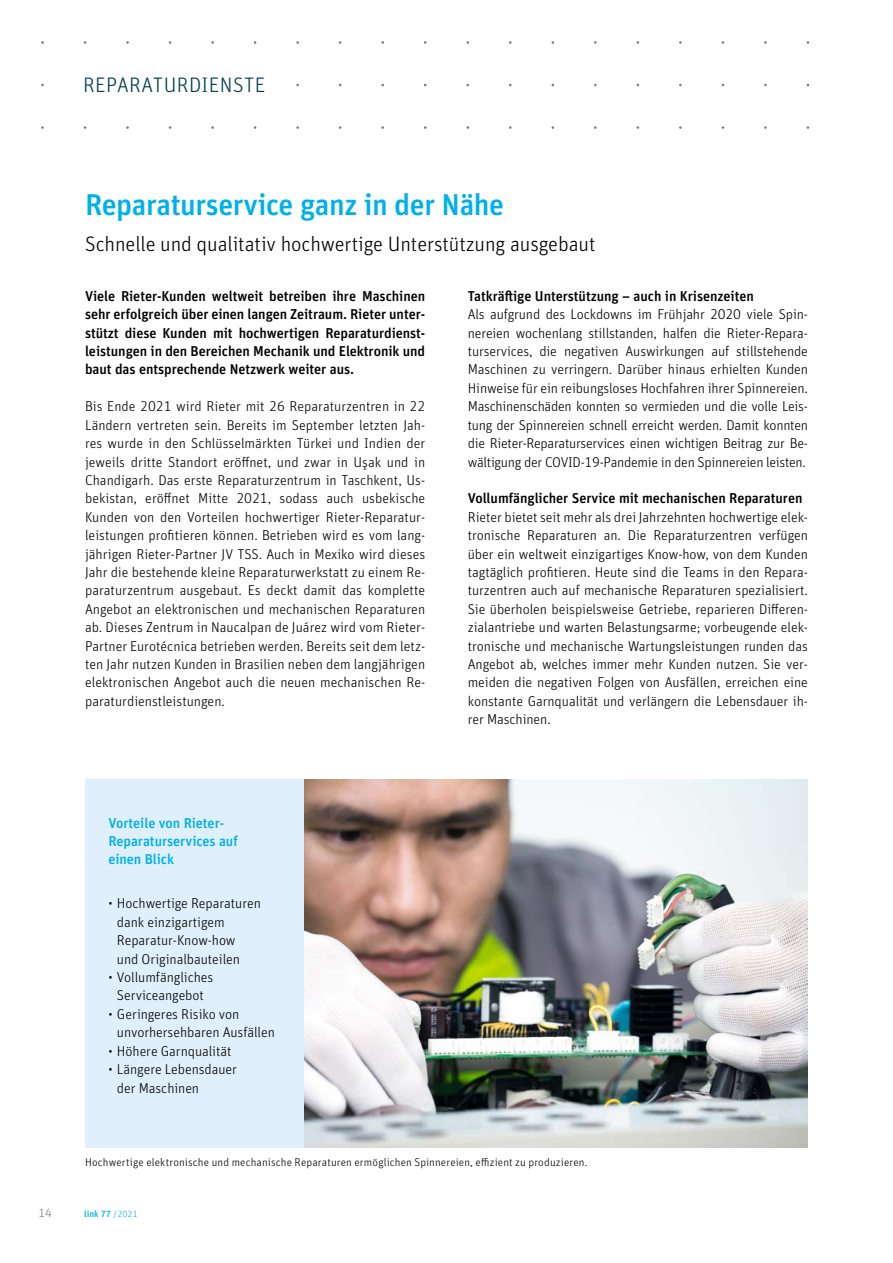
<style>
.page{position:relative;width:893px;height:1263px;background:#fff}
.page>*{position:absolute;margin:0;border:0;box-sizing:border-box;transform-origin:0 0}
.t1{font:500 30px "Unit Pro";letter-spacing:-.015em;color:#00b0e9}
.t2{font:300 21px "Unit Pro";letter-spacing:-.005em;color:#000}
.t3{font:300 21px "Unit Pro";letter-spacing:.02em;color:#00404c}
.t4{font:300 14.25px/18.5px "Unit Pro";letter-spacing:-.005em;color:#000;text-align:justify}
.t5{font:500 14.25px/18.5px "Unit Pro";letter-spacing:-.005em;color:#000;text-align:justify}
.t6{font:500 14.25px/18px "Unit Pro";letter-spacing:-.005em;color:#00b0e9}
.t7{font:300 12px "Unit Pro";color:#7c7b7b}
.t8{font:300 11.25px "Unit Pro";letter-spacing:.015em;color:#000}
.t9{font:500 9px "Unit Pro";letter-spacing:.01em;color:#00b0e9}
.s1{font-weight:300}
</style>
<div class="page">
<img style="left:304px;top:779px;width:504px;height:369px">
<div style="left:85px;top:779px;width:219px;height:369px;background:#dff0fc"></div>
<h2 class="t3" style="left:83px;top:70px;width:184px">REPARATURDIENSTE</h2>
<h1 class="t1" style="left:85px;top:182px;width:421px">Reparaturservice ganz in der Nähe</h1>
<h2 class="t2" style="left:85px;top:229px;width:512px">Schnelle und qualitativ hochwertige Unterstützung ausgebaut</h2>
<p class="t5" style="left:468px;top:286px;width:288px">Tatkräftige Unterstützung – auch in Krisenzeiten</p>
<p class="t4" style="left:468px;top:304px;width:342px">Als aufgrund des Lockdowns im Frühjahr 2020 viele Spin&shy;nereien wochenlang stillstanden, halfen die Rieter-Repara&shy;turservices, die negativen Auswirkungen auf stillstehende Maschinen zu verringern. Darüber hinaus erhielten Kunden Hinweise für ein reibungsloses Hochfahren ihrer Spinnereien.<br>Maschinenschäden konnten so vermieden und die volle Leis&shy;tung der Spinnereien schnell erreicht werden. Damit konnten die Rieter-Reparaturservices einen wichtigen Beitrag zur Be&shy;wältigung der COVID-19-Pandemie in den Spinnereien leisten.</p>
<p class="t5" style="left:468px;top:488px;width:336px">Vollumfänglicher Service mit mechanischen Reparaturen</p>
<p class="t4" style="left:468px;top:507px;width:342px">Rieter bietet seit mehr als drei Jahrzehnten hochwertige elek&shy;tronische Reparaturen an. Die Reparaturzentren verfügen über ein weltweit einzigartiges Know-how, von dem Kunden tagtäglich profitieren. Heute sind die Teams in den Repara&shy;turzentren auch auf mechanische Reparaturen spezialisiert.<br>Sie überholen beispielsweise Getriebe, reparieren Differen&shy;zialantriebe und warten Belastungsarme; vorbeugende elek&shy;tronische und mechanische Wartungsleistungen runden das Angebot ab, welches immer mehr Kunden nutzen. Sie ver&shy;meiden die negativen Folgen von Ausfällen, erreichen eine konstante Garnqualität und verlängern die Lebensdauer ih&shy;rer Maschinen.</p>
<p class="t5" style="left:85px;top:286px;width:342px">Viele Rieter-Kunden weltweit betreiben ihre Maschinen sehr erfolgreich über einen langen Zeitraum. Rieter unter&shy;stützt diese Kunden mit hochwertigen Reparaturdienst&shy;leistungen in den Bereichen Mechanik und Elektronik und baut das entsprechende Netzwerk weiter aus.</p>
<p class="t4" style="left:85px;top:396px;width:342px">Bis Ende 2021 wird Rieter mit 26 Reparaturzentren in 22<br>Ländern vertreten sein. Bereits im September letzten Jah&shy;res wurde in den Schlüsselmärkten Türkei und Indien der jeweils dritte Standort eröffnet, und zwar in Uşak und in Chandigarh. Das erste Reparaturzentrum in Taschkent, Us&shy;bekistan, eröffnet Mitte 2021, sodass auch usbekische Kunden von den Vorteilen hochwertiger Rieter-Reparatur&shy;leistungen profitieren können. Betrieben wird es vom lang&shy;jährigen Rieter-Partner JV TSS. Auch in Mexiko wird dieses Jahr die bestehende kleine Reparaturwerkstatt zu einem Re&shy;paraturzentrum ausgebaut. Es deckt damit das komplette Angebot an elektronischen und mechanischen Reparaturen ab. Dieses Zentrum in Naucalpan de Juárez wird vom Rieter-Partner Eurotécnica betrieben werden. Bereits seit dem letz&shy;ten Jahr nutzen Kunden in Brasilien neben dem langjährigen elektronischen Angebot auch die neuen mechanischen Re&shy;paraturdienstleistungen.</p>
<p class="t6" style="left:108px;top:813px;width:131px">Vorteile von Rieter-<br>Reparaturservices auf einen Blick</p>
<p class="t4" style="left:117px;top:894px;width:145px;text-align:left;text-indent:-9px">• Hochwertige Reparaturen dank einzigartigem<br>Reparatur-Know-how<br>und Originalbauteilen</p>
<p class="t4" style="left:108px;top:967px;width:106px;text-align:center">• Vollumfängliches<br>Serviceangebot</p>
<p class="t4" style="left:117px;top:1004px;width:160px;text-indent:-9px">• Geringeres Risiko von unvorhersehbaren Ausfällen</p>
<p class="t4" style="left:108px;top:1041px;width:125px">• Höhere Garnqualität</p>
<p class="t4" style="left:117px;top:1059px;width:122px;text-indent:-9px">• Längere Lebensdauer der Maschinen</p>
<p class="t8" style="left:85px;top:1154px;width:504px">Hochwertige elektronische und mechanische Reparaturen ermöglichen Spinnereien, effizient zu produzieren.</p>
<p class="t7" style="left:39px;top:1205px;width:15px">14</p>
<p class="t9" style="left:84px;top:1207px;width:55px">link 77 <span class="s1">/2021</span></p>
</div>
